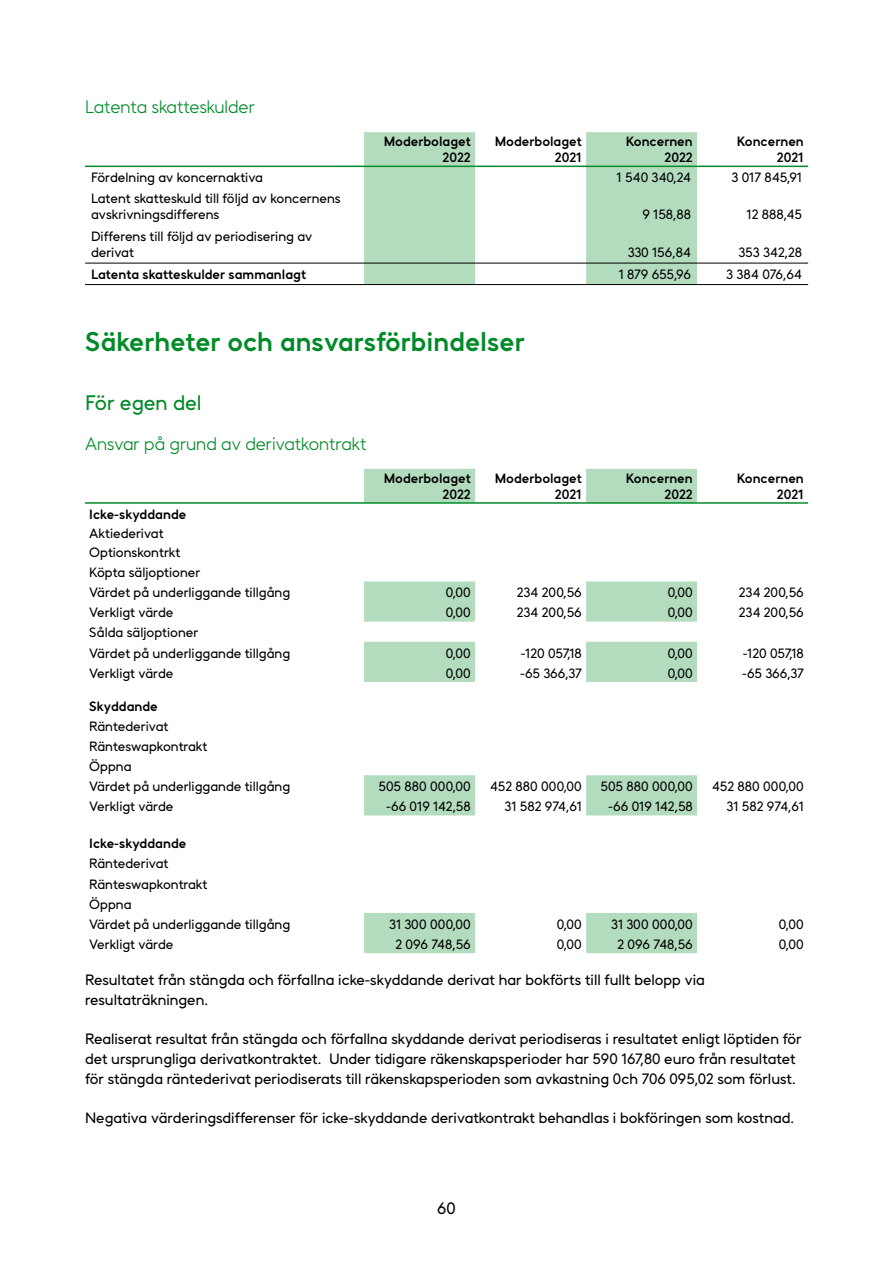
<style>
.page{position:relative;width:893px;height:1263px;background:#fff}
.page>*{position:absolute;margin:0;border:0;box-sizing:border-box;transform-origin:0 0}
.Alaotsikko__h3{font:700 27px "Fennia Sans";color:#008a28}
.Alaotsikko__h4__ei_s{font:21px "Fennia Sans";color:#008a28}
.Taulukon_otsikko__H3{font:300 18px "Fennia Sans";color:#008a28}
.t1{font:16.5px "Fennia Sans";color:#000}
.Leipis{font:15px/19.8px "Fennia Sans";color:#000}
.Taulukon_leipis_vase{font:13.5px/16.2px "Fennia Sans";color:#000}
.Taulukko_leipis_oike{font:13.5px "Fennia Sans";color:#000}
.Taulukko_leipis_oike-2{font:700 13.5px/16.2px "Fennia Sans";color:#000;text-align:right}
.Taulukon_leipis_vase-2{font:700 13.5px "Fennia Sans";color:#000}
.Taulukko_leipis_oike-3{font:13.5px "Fennia Sans";letter-spacing:.02em;color:#000}
</style>
<div class="page">
<svg style="left:364px;top:132px;width:333px;height:152px;fill:#b3dcbe"></svg>
<hr style="left:85px;top:263px;width:279px;height:1px;background:#000">
<hr style="left:364px;top:263px;width:111px;height:1px;background:#000">
<hr style="left:475px;top:263px;width:111px;height:1px;background:#000">
<hr style="left:586px;top:263px;width:111px;height:1px;background:#000">
<hr style="left:697px;top:263px;width:111px;height:1px;background:#000">
<hr style="left:85px;top:284px;width:279px;height:1px;background:#000">
<hr style="left:364px;top:284px;width:111px;height:1px;background:#000">
<hr style="left:475px;top:284px;width:111px;height:1px;background:#000">
<hr style="left:586px;top:284px;width:111px;height:1px;background:#000">
<hr style="left:697px;top:284px;width:111px;height:1px;background:#000">
<hr style="left:85px;top:166px;width:279px;height:1px;background:#008a28">
<hr style="left:364px;top:166px;width:111px;height:1px;background:#008a28">
<hr style="left:475px;top:166px;width:111px;height:1px;background:#008a28">
<hr style="left:586px;top:166px;width:111px;height:1px;background:#008a28">
<hr style="left:697px;top:166px;width:111px;height:1px;background:#008a28">
<svg style="left:364px;top:469px;width:333px;height:484px"></svg>
<hr style="left:85px;top:502px;width:279px;height:2px;background:#008a28">
<hr style="left:364px;top:502px;width:111px;height:2px;background:#008a28">
<hr style="left:475px;top:502px;width:111px;height:2px;background:#008a28">
<hr style="left:586px;top:502px;width:111px;height:2px;background:#008a28">
<hr style="left:697px;top:502px;width:111px;height:2px;background:#008a28">
<h3 class="Taulukon_otsikko__H3" style="left:85px;top:96px;width:171px">Latenta skatteskulder</h3>
<p class="Taulukko_leipis_oike-2" style="left:384px;top:133px;width:89px">Moderbolaget<br>2022</p>
<p class="Taulukko_leipis_oike-2" style="left:495px;top:133px;width:89px">Moderbolaget<br>2021</p>
<p class="Taulukko_leipis_oike-2" style="left:626px;top:133px;width:69px">Koncernen<br>2022</p>
<p class="Taulukko_leipis_oike-2" style="left:737px;top:133px;width:69px">Koncernen<br>2021</p>
<p class="Taulukon_leipis_vase" style="left:91px;top:169px;width:174px">Fördelning av koncernaktiva</p>
<p class="Taulukko_leipis_oike" style="left:616px;top:169px;width:76px">1 540 340,24</p>
<p class="Taulukko_leipis_oike" style="left:731px;top:169px;width:72px">3 017 845,91</p>
<p class="Taulukon_leipis_vase" style="left:91px;top:190px;width:251px">Latent skatteskuld till följd av koncernens avskrivningsdifferens</p>
<p class="Taulukko_leipis_oike" style="left:642px;top:206px;width:50px">9 158,88</p>
<p class="Taulukko_leipis_oike" style="left:747px;top:206px;width:57px">12 888,45</p>
<p class="Taulukon_leipis_vase" style="left:91px;top:228px;width:223px">Differens till följd av periodisering av derivat</p>
<p class="Taulukko_leipis_oike" style="left:628px;top:244px;width:65px">330 156,84</p>
<p class="Taulukko_leipis_oike" style="left:738px;top:244px;width:65px">353 342,28</p>
<p class="Taulukon_leipis_vase-2" style="left:91px;top:266px;width:216px">Latenta skatteskulder sammanlagt</p>
<p class="Taulukko_leipis_oike" style="left:619px;top:266px;width:74px">1 879 655,96</p>
<p class="Taulukko_leipis_oike" style="left:726px;top:266px;width:77px">3 384 076,64</p>
<h3 class="Alaotsikko__h3" style="left:85px;top:325px;width:441px">Säkerheter och ansvarsförbindelser</h3>
<h4 class="Alaotsikko__h4__ei_s" style="left:85px;top:390px;width:118px">För egen del</h4>
<h3 class="Taulukon_otsikko__H3" style="left:85px;top:433px;width:283px">Ansvar på grund av derivatkontrakt</h3>
<p class="Taulukko_leipis_oike-2" style="left:384px;top:469px;width:89px">Moderbolaget<br>2022</p>
<p class="Taulukko_leipis_oike-2" style="left:495px;top:469px;width:89px">Moderbolaget<br>2021</p>
<p class="Taulukko_leipis_oike-2" style="left:626px;top:469px;width:69px">Koncernen<br>2022</p>
<p class="Taulukko_leipis_oike-2" style="left:737px;top:469px;width:69px">Koncernen<br>2021</p>
<p class="Taulukon_leipis_vase-2" style="left:89px;top:506px;width:99px">Icke-skyddande</p>
<p class="Taulukon_leipis_vase" style="left:89px;top:525px;width:76px">Aktiederivat</p>
<p class="Taulukon_leipis_vase" style="left:89px;top:544px;width:93px">Optionskontrkt</p>
<p class="Taulukon_leipis_vase" style="left:89px;top:564px;width:113px">Köpta säljoptioner</p>
<p class="Taulukon_leipis_vase" style="left:89px;top:584px;width:202px">Värdet på underliggande tillgång</p>
<p class="Taulukko_leipis_oike" style="left:446px;top:584px;width:27px">0,00</p>
<p class="Taulukko_leipis_oike" style="left:517px;top:584px;width:66px">234 200,56</p>
<p class="Taulukko_leipis_oike" style="left:668px;top:584px;width:27px">0,00</p>
<p class="Taulukko_leipis_oike" style="left:739px;top:584px;width:66px">234 200,56</p>
<p class="Taulukon_leipis_vase" style="left:89px;top:604px;width:86px">Verkligt värde</p>
<p class="Taulukko_leipis_oike" style="left:446px;top:604px;width:27px">0,00</p>
<p class="Taulukko_leipis_oike" style="left:517px;top:604px;width:66px">234 200,56</p>
<p class="Taulukko_leipis_oike" style="left:668px;top:604px;width:27px">0,00</p>
<p class="Taulukko_leipis_oike" style="left:739px;top:604px;width:66px">234 200,56</p>
<p class="Taulukon_leipis_vase" style="left:89px;top:624px;width:110px">Sålda säljoptioner</p>
<p class="Taulukon_leipis_vase" style="left:89px;top:644px;width:202px">Värdet på underliggande tillgång</p>
<p class="Taulukko_leipis_oike" style="left:446px;top:645px;width:27px">0,00</p>
<p class="Taulukko_leipis_oike" style="left:521px;top:645px;width:62px">-120 057,18</p>
<p class="Taulukko_leipis_oike" style="left:668px;top:645px;width:27px">0,00</p>
<p class="Taulukko_leipis_oike" style="left:743px;top:645px;width:62px">-120 057,18</p>
<p class="Taulukon_leipis_vase" style="left:89px;top:665px;width:86px">Verkligt värde</p>
<p class="Taulukko_leipis_oike" style="left:446px;top:665px;width:27px">0,00</p>
<p class="Taulukko_leipis_oike" style="left:520px;top:665px;width:63px">-65 366,37</p>
<p class="Taulukko_leipis_oike" style="left:668px;top:665px;width:27px">0,00</p>
<p class="Taulukko_leipis_oike" style="left:742px;top:665px;width:63px">-65 366,37</p>
<p class="Taulukon_leipis_vase-2" style="left:89px;top:698px;width:70px">Skyddande</p>
<p class="Taulukon_leipis_vase" style="left:89px;top:718px;width:81px">Räntederivat</p>
<p class="Taulukon_leipis_vase" style="left:89px;top:738px;width:120px">Ränteswapkontrakt</p>
<p class="Taulukon_leipis_vase" style="left:89px;top:758px;width:44px">Öppna</p>
<p class="Taulukon_leipis_vase" style="left:89px;top:778px;width:202px">Värdet på underliggande tillgång</p>
<p class="Taulukko_leipis_oike" style="left:378px;top:778px;width:94px">505 880 000,00</p>
<p class="Taulukko_leipis_oike" style="left:490px;top:778px;width:93px">452 880 000,00</p>
<p class="Taulukko_leipis_oike" style="left:600px;top:778px;width:94px">505 880 000,00</p>
<p class="Taulukko_leipis_oike" style="left:712px;top:778px;width:93px">452 880 000,00</p>
<p class="Taulukon_leipis_vase" style="left:89px;top:798px;width:86px">Verkligt värde</p>
<p class="Taulukko_leipis_oike" style="left:386px;top:798px;width:86px">-66 019 142,58</p>
<p class="Taulukko_leipis_oike" style="left:505px;top:798px;width:79px">31 582 974,61</p>
<p class="Taulukko_leipis_oike" style="left:608px;top:798px;width:86px">-66 019 142,58</p>
<p class="Taulukko_leipis_oike" style="left:727px;top:798px;width:79px">31 582 974,61</p>
<p class="Taulukon_leipis_vase-2" style="left:89px;top:835px;width:99px">Icke-skyddande</p>
<p class="Taulukon_leipis_vase" style="left:89px;top:855px;width:81px">Räntederivat</p>
<p class="Taulukon_leipis_vase" style="left:89px;top:875px;width:120px">Ränteswapkontrakt</p>
<p class="Taulukon_leipis_vase" style="left:89px;top:896px;width:44px">Öppna</p>
<p class="Taulukon_leipis_vase" style="left:89px;top:916px;width:202px">Värdet på underliggande tillgång</p>
<p class="Taulukko_leipis_oike-3" style="left:389px;top:916px;width:83px">31 300 000,00</p>
<p class="Taulukko_leipis_oike" style="left:557px;top:916px;width:27px">0,00</p>
<p class="Taulukko_leipis_oike-3" style="left:611px;top:916px;width:83px">31 300 000,00</p>
<p class="Taulukko_leipis_oike" style="left:779px;top:916px;width:27px">0,00</p>
<p class="Taulukon_leipis_vase" style="left:89px;top:936px;width:86px">Verkligt värde</p>
<p class="Taulukko_leipis_oike" style="left:395px;top:936px;width:77px">2 096 748,56</p>
<p class="Taulukko_leipis_oike" style="left:557px;top:936px;width:27px">0,00</p>
<p class="Taulukko_leipis_oike" style="left:617px;top:936px;width:77px">2 096 748,56</p>
<p class="Taulukko_leipis_oike" style="left:779px;top:936px;width:27px">0,00</p>
<p class="Leipis" style="left:85px;top:969px;width:621px">Resultatet från stängda och förfallna icke-skyddande derivat har bokförts till fullt belopp via resultaträkningen.</p>
<p class="Leipis" style="left:85px;top:1029px;width:718px">Realiserat resultat från stängda och förfallna skyddande derivat periodiseras i resultatet enligt löptiden för det ursprungliga derivatkontraktet. Under tidigare räkenskapsperioder har 590 167,80 euro från resultatet för stängda räntederivat periodiserats till räkenskapsperioden som avkastning 0ch 706 095,02 som förlust.</p>
<p class="Leipis" style="left:85px;top:1108px;width:710px">Negativa värderingsdifferenser för icke-skyddande derivatkontrakt behandlas i bokföringen som kostnad.</p>
<p class="t1" style="left:437px;top:1198px;width:20px">60</p>
</div>
